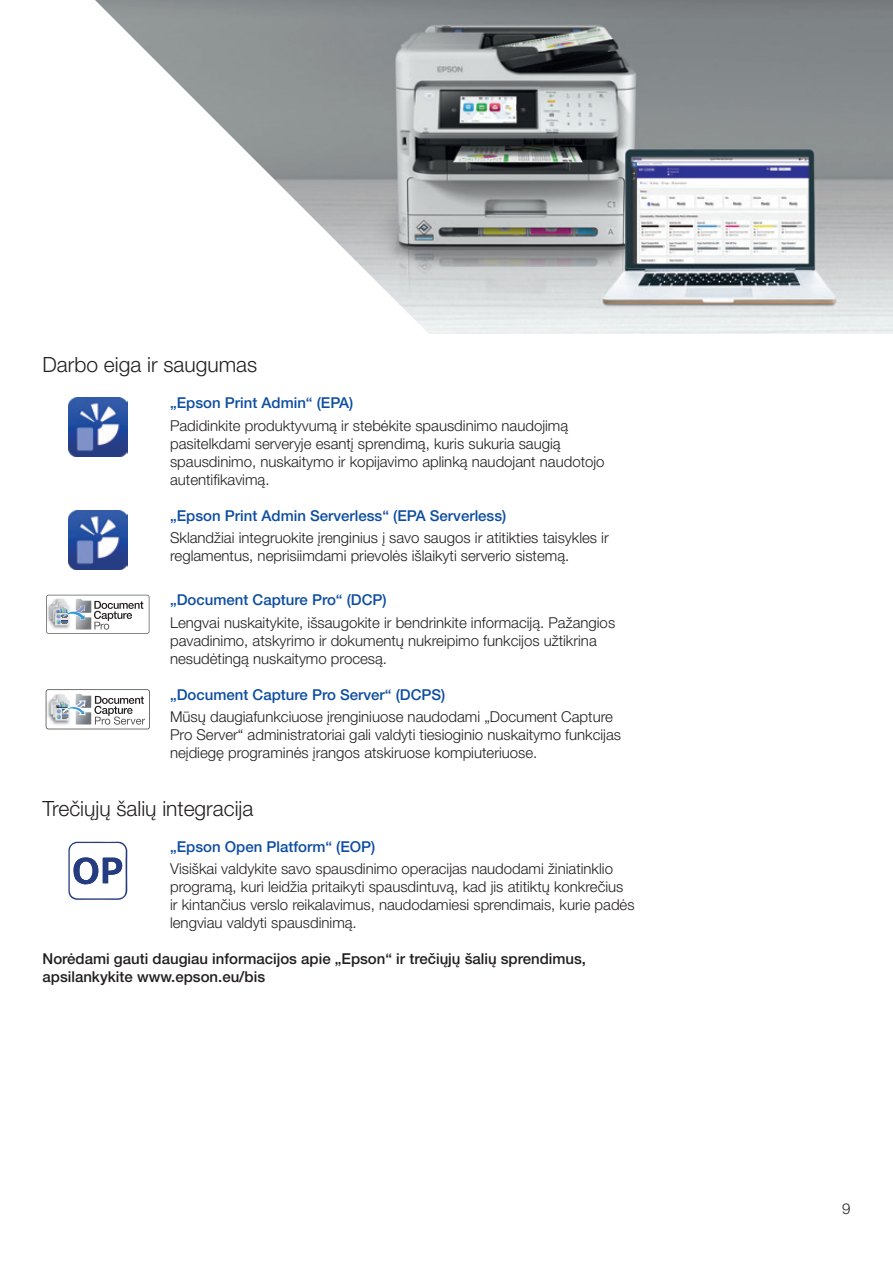
<style>
.page{position:relative;width:893px;height:1263px;background:#fff}
.page>*{position:absolute;margin:0;border:0;box-sizing:border-box;transform-origin:0 0}
.t1{font:300 21px "Helvetica Neue LT Pro";color:#231f20}
.t2{font:300 15px/18px "Helvetica Neue LT Pro";color:#231f20}
.t3{font:500 15px "Helvetica Neue LT Pro";color:#0d4da1}
.t4{font:500 15px/18px "Helvetica Neue LT Pro";color:#231f20}
</style>
<div class="page">
<img style="left:95px;top:0;width:798px;height:334px">
<img style="left:68px;top:398px;width:59px;height:59px">
<img style="left:68px;top:510px;width:59px;height:59px">
<svg style="left:46px;top:595px;width:103px;height:39px"></svg>
<svg style="left:46px;top:689px;width:104px;height:40px"></svg>
<svg style="left:68px;top:841px;width:59px;height:59px"></svg>
<p class="t1" style="left:43px;top:352px;width:216px">Darbo eiga ir saugumas</p>
<p class="t3" style="left:170px;top:394px;width:185px">„Epson Print Admin“ (EPA)</p>
<p class="t2" style="left:170px;top:416px;width:436px">Padidinkite produktyvumą ir stebėkite spausdinimo naudojimą pasitelkdami serveryje esantį sprendimą, kuris sukuria saugią spausdinimo, nuskaitymo ir kopijavimo aplinką naudojant naudotojo autentifikavimą.</p>
<p class="t3" style="left:170px;top:506px;width:338px">„Epson Print Admin Serverless“ (EPA Serverless)</p>
<p class="t2" style="left:170px;top:528px;width:440px">Sklandžiai integruokite įrenginius į savo saugos ir atitikties taisykles ir reglamentus, neprisiimdami prievolės išlaikyti serverio sistemą.</p>
<p class="t3" style="left:170px;top:591px;width:218px">„Document Capture Pro“ (DCP)</p>
<p class="t2" style="left:170px;top:613px;width:447px">Lengvai nuskaitykite, išsaugokite ir bendrinkite informaciją. Pažangios pavadinimo, atskyrimo ir dokumentų nukreipimo funkcijos užtikrina nesudėtingą nuskaitymo procesą.</p>
<p class="t3" style="left:170px;top:685px;width:277px">„Document Capture Pro Server“ (DCPS)</p>
<p class="t2" style="left:170px;top:707px;width:452px">Mūsų daugiafunkciuose įrenginiuose naudodami „Document Capture<br>Pro Server“ administratoriai gali valdyti tiesioginio nuskaitymo funkcijas neįdiegę programinės įrangos atskiruose kompiuteriuose.</p>
<p class="t1" style="left:43px;top:795px;width:212px">Trečiųjų šalių integracija</p>
<p class="t3" style="left:170px;top:837px;width:207px">„Epson Open Platform“ (EOP)</p>
<p class="t2" style="left:170px;top:859px;width:466px">Visiškai valdykite savo spausdinimo operacijas naudodami žiniatinklio programą, kuri leidžia pritaikyti spausdintuvą, kad jis atitiktų konkrečius ir kintančius verslo reikalavimus, naudodamiesi sprendimais, kurie padės lengviau valdyti spausdinimą.</p>
<p class="t4" style="left:43px;top:950px;width:545px">Norėdami gauti daugiau informacijos apie „Epson“ ir trečiųjų šalių sprendimus, apsilankykite www.epson.eu/bis</p>
<p class="t2" style="left:842px;top:1199px;width:10px">9</p>
</div>
